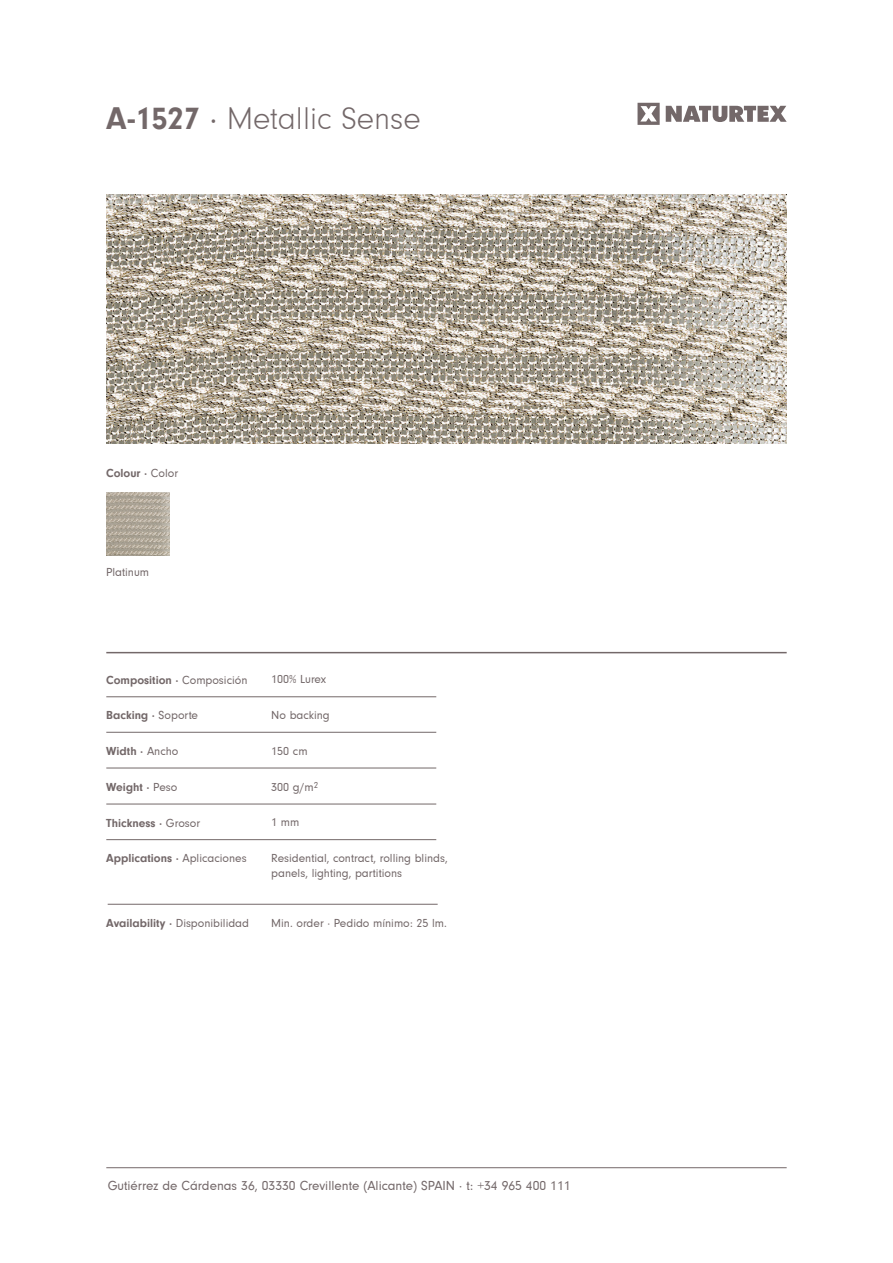
<style>
.page{position:relative;width:893px;height:1263px;background:#fff}
.page>*{position:absolute;margin:0;border:0;box-sizing:border-box;transform-origin:0 0}
.t1{font:300 32.4px "Neuzeit Gro";color:#736869}
.t2{font:13.5px "Neuzeit Gro";color:#736869}
.t3{font:12px/14.4px "Neuzeit Gro";color:#736869}
.t4{font:700 12px "Neuzeit Gro";color:#736869}
.s1{font-weight:700}
.s2{font-weight:400}
</style>
<div class="page">
<svg style="left:637px;top:103px;width:150px;height:22px"></svg>
<hr style="left:106px;top:696px;width:330px;height:1px;background:#736869">
<hr style="left:106px;top:768px;width:330px;height:1px;background:#736869">
<hr style="left:106px;top:804px;width:330px;height:1px;background:#736869">
<hr style="left:106px;top:732px;width:330px;height:1px;background:#736869">
<hr style="left:108px;top:904px;width:330px;height:1px;background:#736869">
<hr style="left:106px;top:839px;width:330px;height:1px;background:#736869">
<img style="left:106px;top:194px;width:681px;height:250px">
<hr style="left:106px;top:652px;width:681px;height:1px;background:#736869">
<img style="left:106px;top:493px;width:64px;height:63px">
<hr style="left:106px;top:1167px;width:681px;height:1px;background:#736869">
<p class="t1" style="left:106px;top:101px;width:316px"><span class="s1">A-1527</span> <span class="s2">·</span> Metallic Sense</p>
<p class="t4" style="left:106px;top:467px;width:73px">Colour · <span class="s2">Color</span></p>
<p class="t3" style="left:106px;top:565px;width:44px">Platinum</p>
<p class="t4" style="left:106px;top:673px;width:143px">Composition · <span class="s2">Composición</span></p>
<p class="t4" style="left:106px;top:709px;width:93px">Backing · <span class="s2">Soporte</span></p>
<p class="t4" style="left:106px;top:744px;width:74px">Width · <span class="s2">Ancho</span></p>
<p class="t4" style="left:106px;top:780px;width:73px">Weight · <span class="s2">Peso</span></p>
<p class="t4" style="left:106px;top:816px;width:95px">Thickness · <span class="s2">Grosor</span></p>
<p class="t4" style="left:106px;top:852px;width:142px">Applications · <span class="s2">Aplicaciones</span></p>
<p class="t3" style="left:106px;top:916px;width:144px"><span class="s1">Availability ·</span> Disponibilidad</p>
<p class="t3" style="left:271px;top:672px;width:56px">100% Lurex</p>
<p class="t3" style="left:271px;top:708px;width:60px">No backing</p>
<p class="t3" style="left:271px;top:744px;width:38px">150 cm</p>
<p class="t3" style="left:271px;top:780px;width:48px">300 g/m<sup>2</sup></p>
<p class="t3" style="left:271px;top:815px;width:30px">1 mm</p>
<p class="t3" style="left:271px;top:851px;width:178px">Residential, contract, rolling blinds, panels, lighting, partitions</p>
<p class="t3" style="left:271px;top:916px;width:177px">Min. order · Pedido mínimo: 25 lm.</p>
<p class="t2" style="left:108px;top:1178px;width:464px">Gutiérrez de Cárdenas 36, 03330 Crevillente (Alicante) SPAIN · t: +34 965 400 111</p>
</div>
